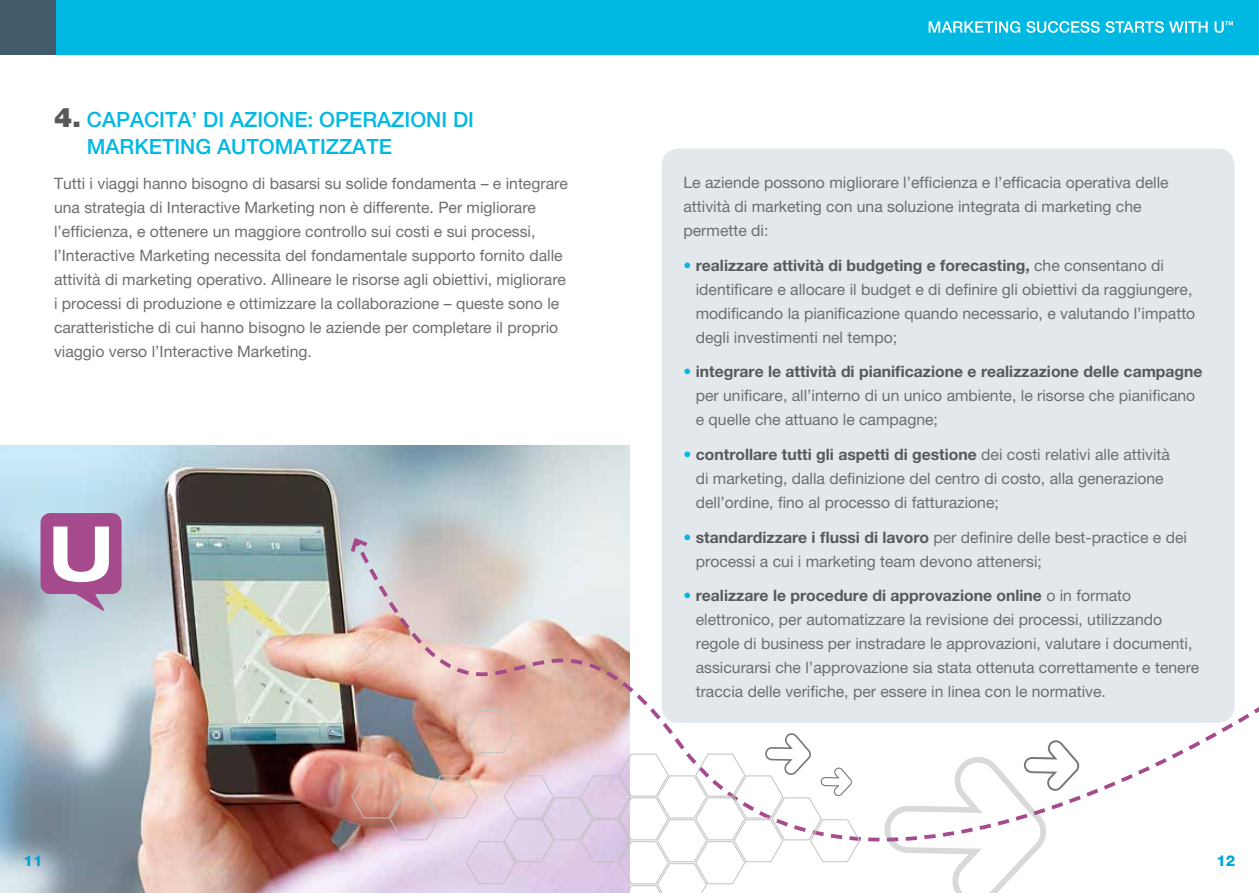
<style>
.page{position:relative;width:1259px;height:893px;background:#fff}
.page>*{position:absolute;margin:0;border:0;box-sizing:border-box;transform-origin:0 0}
.t1{font:500 21px/27px "Helvetica Neue";color:#00b9e2}
.t2{font:15.75px/24px "Helvetica Neue";color:#6d6e71}
.t3{font:800 15px "Helvetica Neue";color:#00a5da}
.s1{font-weight:900;font-size:27px;color:#58595b}
.s2{color:#00b9e2}
.s3{font-weight:700;color:#58595b}
</style>
<div class="page">
<div style="left:40px;top:0;width:589px;height:54px;background:#00b9e2"></div>
<div style="left:0;top:0;width:56px;height:54px;background:#425a69"></div>
<div style="left:629px;top:0;width:630px;height:54px;background:#00b9e2"></div>
<svg style="left:928px;top:21px;width:92px;height:12px"></svg>
<svg style="left:1026px;top:21px;width:73px;height:12px"></svg>
<svg style="left:1105px;top:21px;width:58px;height:12px"></svg>
<svg style="left:1169px;top:21px;width:38px;height:12px"></svg>
<svg style="left:1214px;top:21px;width:19px;height:12px"></svg>
<img style="left:0;top:446px;width:629px;height:447px">
<svg style="left:41px;top:513px;width:81px;height:98px"></svg>
<div style="left:661px;top:149px;width:573px;height:574px;background:#e2e8ec;border-radius:17px"></div>
<svg style="left:351px;top:535px;width:908px;height:219px"></svg>
<svg style="left:348px;top:535px;width:23px;height:21px"></svg>
<svg style="left:884px;top:740px;width:195px;height:153px"></svg>
<svg style="left:350px;top:709px;width:510px;height:184px"></svg>
<h1 class="t1" style="left:87px;top:106px;width:389px;text-indent:-33px"><span class="s1">4.</span> CAPACITA’ DI AZIONE: OPERAZIONI DI<br>MARKETING AUTOMATIZZATE</h1>
<p class="t2" style="left:54px;top:171px;width:515px">Tutti i viaggi hanno bisogno di basarsi su solide fondamenta – e integrare una strategia di Interactive Marketing non è differente. Per migliorare l’efficienza, e ottenere un maggiore controllo sui costi e sui processi, l’Interactive Marketing necessita del fondamentale supporto fornito dalle attività di marketing operativo. Allineare le risorse agli obiettivi, migliorare i processi di produzione e ottimizzare la collaborazione – queste sono le caratteristiche di cui hanno bisogno le aziende per completare il proprio viaggio verso l’Interactive Marketing.</p>
<p class="t2" style="left:683px;top:170px;width:487px">Le aziende possono migliorare l’efficienza e l’efficacia operativa delle attività di marketing con una soluzione integrata di marketing che permette di:</p>
<p class="t2" style="left:696px;top:253px;width:501px;text-indent:-12px"><span class="s2">•</span> <span class="s3">realizzare attività di budgeting e forecasting,</span> che consentano di identificare e allocare il budget e di definire gli obiettivi da raggiungere, modificando la pianificazione quando necessario, e valutando l’impatto degli investimenti nel tempo;</p>
<p class="t2" style="left:696px;top:359px;width:508px;text-indent:-12px"><span class="s2">•</span> <span class="s3">integrare le attività di pianificazione e realizzazione delle campagne </span>per unificare, all’interno di un unico ambiente, le risorse che pianificano e quelle che attuano le campagne;</p>
<p class="t2" style="left:696px;top:442px;width:476px;text-indent:-12px"><span class="s2">•</span> <span class="s3">controllare tutti gli aspetti di gestione</span> dei costi relativi alle attività di marketing, dalla definizione del centro di costo, alla generazione dell’ordine, fino al processo di fatturazione;</p>
<p class="t2" style="left:696px;top:525px;width:493px;text-indent:-12px"><span class="s2">•</span> <span class="s3">standardizzare i flussi di lavoro</span> per definire delle best-practice e dei processi a cui i marketing team devono attenersi;</p>
<p class="t2" style="left:696px;top:583px;width:505px;text-indent:-12px"><span class="s2">•</span> <span class="s3">realizzare le procedure di approvazione online</span> o in formato elettronico, per automatizzare la revisione dei processi, utilizzando regole di business per instradare le approvazioni, valutare i documenti, assicurarsi che l’approvazione sia stata ottenuta correttamente e tenere traccia delle verifiche, per essere in linea con le normative.</p>
<p class="t3" style="left:24px;top:852px;width:20px">11</p>
<p class="t3" style="left:1216px;top:852px;width:20px">12</p>
</div>
